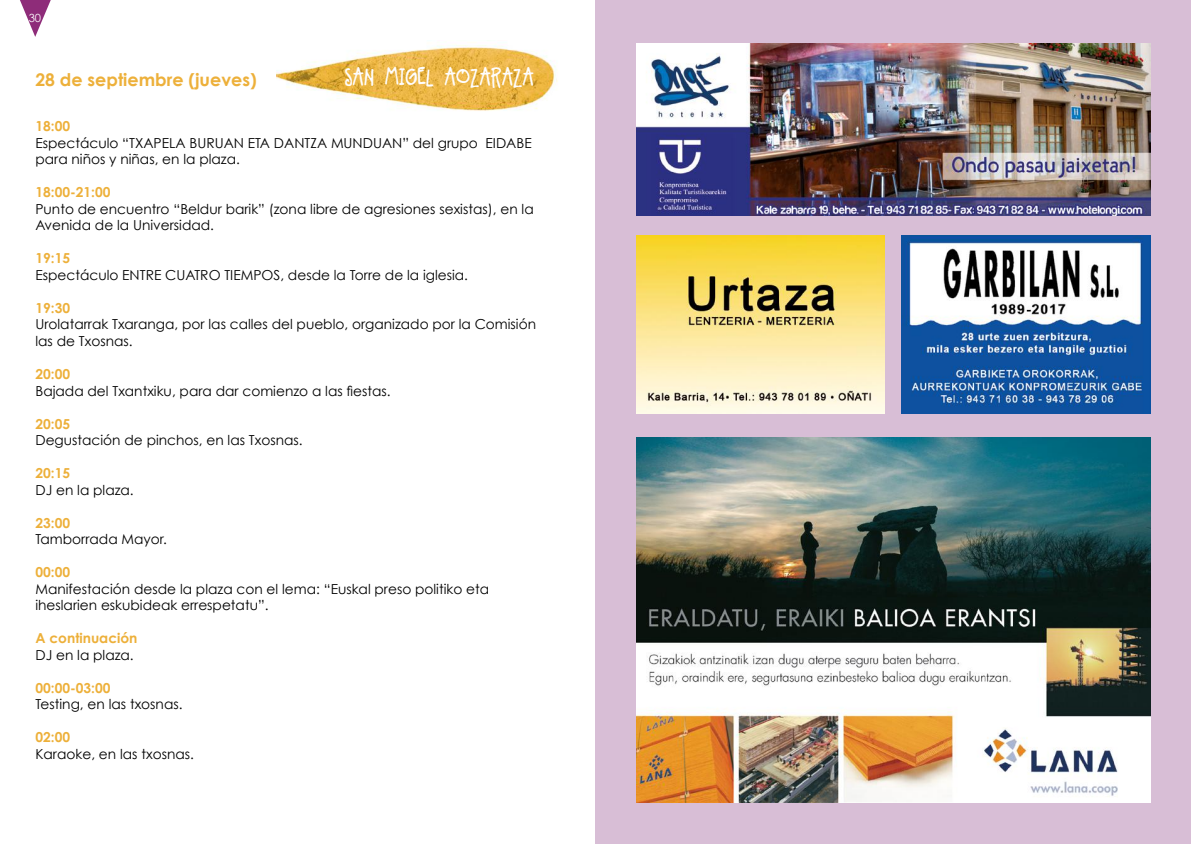
<style>
.page{position:relative;width:1191px;height:844px;background:#fff}
.page>*{position:absolute;margin:0;border:0;box-sizing:border-box;transform-origin:0 0}
.t1{font:22.5px "A Little Pot";color:#fefdfe}
.t2{font:700 17.5px "Century Gothic";color:#edb03a}
.t3{font:13.75px/16.5px "Century Gothic";color:#000}
.t4{font:700 13.75px "Century Gothic";color:#edb03a}
.t5{font:11.25px "Century Gothic";color:#fefdfe}
</style>
<div class="page">
<img style="left:277px;top:45px;width:281px;height:66px">
<svg style="left:20px;top:0;width:31px;height:37px"></svg>
<div style="left:596px;top:0;width:595px;height:843px;background:#d8bed6"></div>
<img style="left:636px;top:44px;width:514px;height:171px">
<img style="left:637px;top:437px;width:513px;height:365px">
<img style="left:902px;top:236px;width:248px;height:177px">
<img style="left:636px;top:236px;width:248px;height:177px">
<p class="t5" style="left:29px;top:11px;width:14px">30</p>
<p class="t2" style="left:35px;top:69px;width:223px">28 de septiembre (jueves)</p>
<h1 class="t1" style="left:345px;top:65px;width:190px">SAN MIGEL AOZARAZA</h1>
<p class="t4" style="left:35px;top:118px;width:36px">18:00</p>
<p class="t3" style="left:35px;top:134px;width:498px">Espectáculo “TXAPELA BURUAN ETA DANTZA MUNDUAN” del grupo EIDABE para niños y niñas, en la plaza.</p>
<p class="t4" style="left:35px;top:184px;width:77px">18:00-21:00</p>
<p class="t3" style="left:35px;top:200px;width:500px">Punto de encuentro “Beldur barik” (zona libre de agresiones sexistas), en la<br>Avenida de la Universidad.</p>
<p class="t4" style="left:35px;top:250px;width:36px">19:15</p>
<p class="t3" style="left:35px;top:266px;width:434px">Espectáculo ENTRE CUATRO TIEMPOS, desde la Torre de la iglesia.</p>
<p class="t4" style="left:35px;top:299px;width:36px">19:30</p>
<p class="t3" style="left:35px;top:316px;width:502px">Urolatarrak Txaranga, por las calles del pueblo, organizado por la Comisión las de Txosnas.</p>
<p class="t4" style="left:35px;top:365px;width:36px">20:00</p>
<p class="t3" style="left:35px;top:382px;width:357px">Bajada del Txantxiku, para dar comienzo a las fiestas.</p>
<p class="t4" style="left:35px;top:415px;width:36px">20:05</p>
<p class="t3" style="left:35px;top:431px;width:269px">Degustación de pinchos, en las Txosnas.</p>
<p class="t4" style="left:35px;top:464px;width:36px">20:15</p>
<p class="t3" style="left:35px;top:481px;width:100px">DJ en la plaza.</p>
<p class="t4" style="left:35px;top:514px;width:36px">23:00</p>
<p class="t3" style="left:35px;top:530px;width:133px">Tamborrada Mayor.</p>
<p class="t4" style="left:35px;top:563px;width:36px">00:00</p>
<p class="t3" style="left:35px;top:580px;width:455px">Manifestación desde la plaza con el lema: “Euskal preso politiko eta iheslarien eskubideak errespetatu”.</p>
<p class="t4" style="left:35px;top:629px;width:104px">A continuación</p>
<p class="t3" style="left:35px;top:646px;width:100px">DJ en la plaza.</p>
<p class="t4" style="left:35px;top:679px;width:77px">00:00-03:00</p>
<p class="t3" style="left:35px;top:695px;width:149px">Testing, en las txosnas.</p>
<p class="t4" style="left:35px;top:728px;width:36px">02:00</p>
<p class="t3" style="left:35px;top:745px;width:160px">Karaoke, en las txosnas.</p>
</div>
